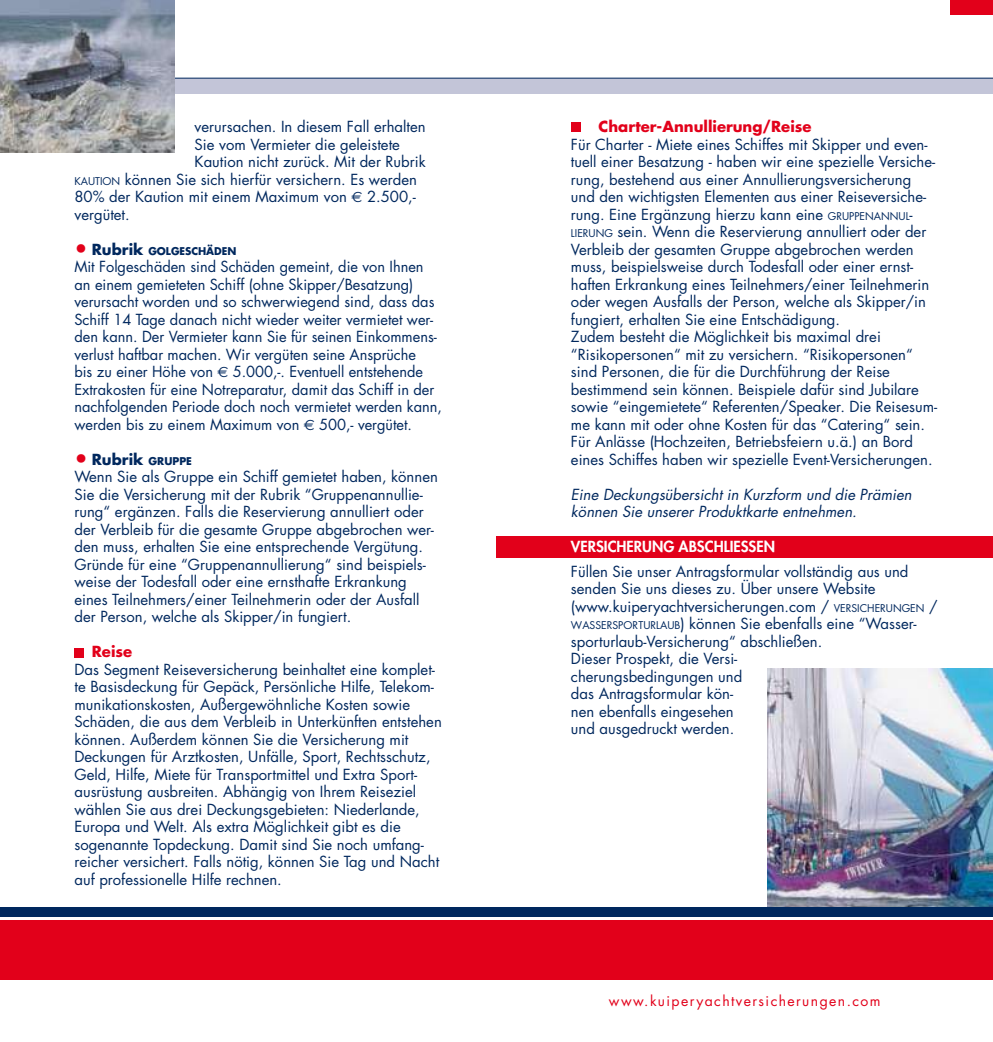
<style>
.page{position:relative;width:993px;height:1042px;background:#fff}
.page>*{position:absolute;margin:0;border:0;box-sizing:border-box;transform-origin:0 0}
.t1{font:14.88px/17.5px "Futura Std";color:#00285e}
.t2{font:italic 14.88px/17.5px "Futura Std";color:#00285e}
.t3{font:700 14.88px "Futura Std";color:#e2001a}
.t4{font:800 14.88px "Futura Std";color:#fff}
.t5{font:14px "Futura Std";letter-spacing:.1em;color:#e2001a}
.t6{font:700 10.33px "Futura Std";letter-spacing:-.005em;color:#00285e}
.s1{font-size:10.33px}
.s2{font-family:"Euro Sans"}
.s3{font-weight:400;font-size:22.75px;color:#e2001a}
.s4{font-size:14.88px}
.s5{font-size:22.75px;color:#e2001a}
.s6{font-weight:700}
.s7{font-weight:700;font-size:10.33px}
.s8{font-style:inherit}
</style>
<div class="page">
<img style="left:767px;top:668px;width:225px;height:239px">
<div style="left:0;top:78px;width:992px;height:16px;background:#c3c5d8"></div>
<hr style="left:0;top:78px;width:992px;height:1px;background:#00285e">
<div style="left:496px;top:536px;width:496px;height:21px;background:#e2001a"></div>
<div style="left:0;top:920px;width:992px;height:59px;background:#e2001a"></div>
<div style="left:0;top:907px;width:992px;height:10px;background:#00285e"></div>
<div style="left:950px;top:0;width:42px;height:15px;background:#e2001a"></div>
<div style="left:74px;top:647px;width:10px;height:10px;background:#e2001a"></div>
<div style="left:570px;top:122px;width:10px;height:10px;background:#e2001a"></div>
<img style="left:0;top:0;width:175px;height:152px">
<p class="t1" style="left:194px;top:118px;width:232px">verursachen. In diesem Fall erhalten</p>
<p class="t1" style="left:194px;top:136px;width:207px">Sie vom Vermieter die geleistete</p>
<p class="t1" style="left:194px;top:153px;width:232px">Kaution nicht zurück. Mit der Rubrik</p>
<p class="t1" style="left:74px;top:171px;width:344px"><span class="s1">KAUTION</span> können Sie sich hierfür versichern. Es werden</p>
<p class="t1" style="left:74px;top:188px;width:343px">80% der Kaution mit einem Maximum von <span class="s2">€</span> 2.500,-</p>
<p class="t1" style="left:74px;top:206px;width:57px">vergütet.</p>
<p class="t6" style="left:74px;top:244px;width:163px"><span class="s3">•</span> <span class="s4">Rubrik</span> GOLGESCHÄDEN</p>
<p class="t1" style="left:74px;top:258px;width:369px">Mit Folgeschäden sind Schäden gemeint, die von Ihnen an einem gemieteten Schiff (ohne Skipper/Besatzung) verursacht worden und so schwerwiegend sind, dass das Schiff 14 Tage danach nicht wieder weiter vermietet wer&shy;den kann. Der Vermieter kann Sie für seinen Einkommens&shy;verlust haftbar machen. Wir vergüten seine Ansprüche<br>bis zu einer Höhe von <span class="s2">€</span> 5.000,-. Eventuell entstehende Extrakosten für eine Notreparatur, damit das Schiff in der nachfolgenden Periode doch noch vermietet werden kann, werden bis zu einem Maximum von <span class="s2">€</span> 500,- vergütet.</p>
<p class="t1" style="left:74px;top:451px;width:365px"><span class="s5">•</span> <span class="s6">Rubrik</span> <span class="s7">GRUPPE<br></span>Wenn Sie als Gruppe ein Schiff gemietet haben, können Sie die Versicherung mit der Rubrik “Gruppenannullie&shy;rung“ ergänzen. Falls die Reservierung annulliert oder der Verbleib für die gesamte Gruppe abgebrochen wer&shy;den muss, erhalten Sie eine entsprechende Vergütung.<br>Gründe für eine “Gruppenannullierung“ sind beispiels&shy;weise der Todesfall oder eine ernsthafte Erkrankung eines Teilnehmers/einer Teilnehmerin oder der Ausfall der Person, welche als Skipper/in fungiert.</p>
<p class="t3" style="left:92px;top:642px;width:42px">Reise</p>
<p class="t1" style="left:74px;top:661px;width:369px">Das Segment Reiseversicherung beinhaltet eine komplet&shy;te Basisdeckung für Gepäck, Persönliche Hilfe, Telekom&shy;munikationskosten, Außergewöhnliche Kosten sowie Schäden, die aus dem Verbleib in Unterkünften entstehen können. Außerdem können Sie die Versicherung mit Deckungen für Arztkosten, Unfälle, Sport, Rechtsschutz, Geld, Hilfe, Miete für Transportmittel und Extra Sport&shy;ausrüstung ausbreiten. Abhängig von Ihrem Reiseziel wählen Sie aus drei Deckungsgebieten: Niederlande, Europa und Welt. Als extra Möglichkeit gibt es die sogenannte Topdeckung. Damit sind Sie noch umfang&shy;reicher versichert. Falls nötig, können Sie Tag und Nacht auf professionelle Hilfe rechnen.</p>
<p class="t3" style="left:598px;top:117px;width:214px">Charter-Annullierung/Reise</p>
<p class="t1" style="left:570px;top:136px;width:368px">Für Charter - Miete eines Schiffes mit Skipper und even&shy;tuell einer Besatzung - haben wir eine spezielle Versiche&shy;rung, bestehend aus einer Annullierungsversicherung und den wichtigsten Elementen aus einer Reiseversiche&shy;rung. Eine Ergänzung hierzu kann eine <span class="s1">GRUPPENANNUL</span><span class="s8">-</span><span class="s1">LIERUNG</span> sein. Wenn die Reservierung annulliert oder der Verbleib der gesamten Gruppe abgebrochen werden muss, beispielsweise durch Todesfall oder einer ernst&shy;haften Erkrankung eines Teilnehmers/einer Teilnehmerin oder wegen Ausfalls der Person, welche als Skipper/in fungiert, erhalten Sie eine Entschädigung.<br>Zudem besteht die Möglichkeit bis maximal drei “Risikopersonen“ mit zu versichern. “Risikopersonen“ sind Personen, die für die Durchführung der Reise bestimmend sein können. Beispiele dafür sind Jubilare sowie “eingemietete“ Referenten/Speaker. Die Reisesum&shy;me kann mit oder ohne Kosten für das “Catering“ sein.<br>Für Anlässe (Hochzeiten, Betriebsfeiern u.ä.) an Bord eines Schiffes haben wir spezielle Event-Versicherungen.</p>
<p class="t2" style="left:570px;top:486px;width:342px">Eine Deckungsübersicht in Kurzform und die Prämien können Sie unserer Produktkarte entnehmen.</p>
<p class="t4" style="left:570px;top:537px;width:205px">VERSICHERUNG ABSCHLIESSEN</p>
<p class="t1" style="left:570px;top:563px;width:368px">Füllen Sie unser Antragsformular vollständig aus und senden Sie uns dieses zu. Über unsere Website (www.kuiperyachtversicherungen.com / <span class="s1">VERSICHERUNGEN</span> / <span class="s1">WASSERSPORTURLAUB</span>) können Sie ebenfalls eine “Wasser&shy;sporturlaub-Versicherung“ abschließen.<br>Dieser Prospekt, die Versi-<br>cherungsbedingungen und<br>das Antragsformular kön-<br>nen ebenfalls eingesehen<br>und ausgedruckt werden.</p>
<p class="t5" style="left:608px;top:991px;width:273px">www.kuiperyachtversicherungen.com</p>
</div>
